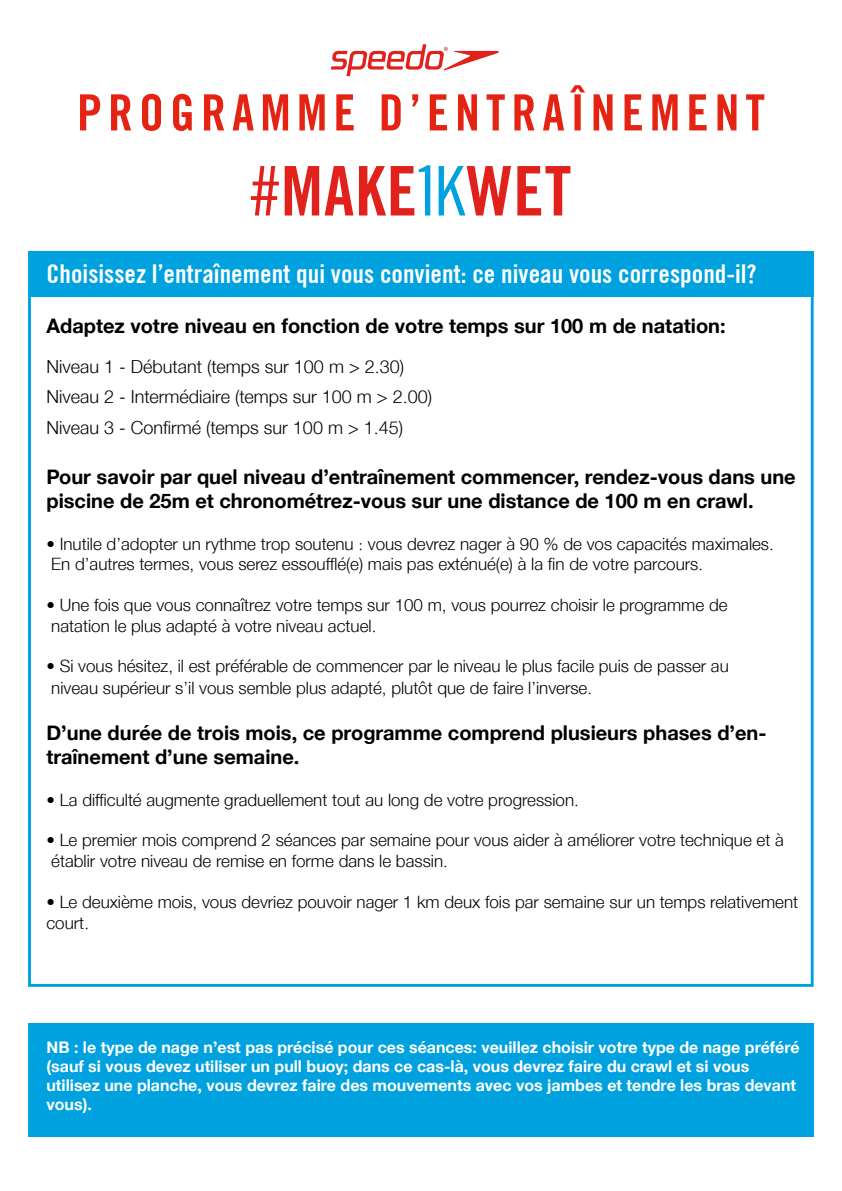
<style>
.page{position:relative;width:842px;height:1191px;background:#fff}
.page>*{position:absolute;margin:0;border:0;box-sizing:border-box;transform-origin:0 0}
.t1{font:50px "Trade Gothic Bold Cond Twenty";letter-spacing:.12em;color:#e42313}
.t2{font:700 condensed 26px "Trade Gothic No.20";color:#fff}
.t3{font:700 20px/24px "Neue Helveticafor Speedo";color:#000}
.t4{font:300 18px/30px "Neue Helveticafor Speedo";color:#000}
.t5{font:300 17px/20.4px "Neue Helveticafor Speedo";color:#000}
.t6{font:700 16px/19.2px "Neue Helveticafor Speedo";color:#fff}
</style>
<div class="page">
<div style="left:28px;top:251px;width:786px;height:45px;background:#00a1df"></div>
<div style="left:28px;top:1023px;width:786px;height:114px;background:#00a1df"></div>
<svg style="left:251px;top:166px;width:28px;height:49px"></svg>
<svg style="left:285px;top:166px;width:34px;height:49px"></svg>
<svg style="left:325px;top:166px;width:28px;height:49px"></svg>
<svg style="left:439px;top:166px;width:72px;height:49px"></svg>
<svg style="left:517px;top:166px;width:53px;height:49px"></svg>
<svg style="left:359px;top:165px;width:71px;height:50px"></svg>
<svg style="left:331px;top:44px;width:168px;height:32px"></svg>
<h1 class="t1" style="left:77px;top:82px;width:689px">PROGRAMME D’ENTRAÎNEMENT</h1>
<h2 class="t2" style="left:46px;top:258px;width:712px">Choisissez l’entraînement qui vous convient: ce niveau vous correspond-il?</h2>
<p class="t3" style="left:46px;top:314px;width:681px">Adaptez votre niveau en fonction de votre temps sur 100 m de natation:</p>
<p class="t4" style="left:46px;top:352px;width:387px">Niveau 1 - Débutant (temps sur 100 m &gt; 2.30)<br>Niveau 2 - Intermédiaire (temps sur 100 m &gt; 2.00)<br>Niveau 3 - Confirmé (temps sur 100 m &gt; 1.45)</p>
<p class="t3" style="left:46px;top:464px;width:751px">Pour savoir par quel niveau d’entraînement commencer, rendez-vous dans une piscine de 25m et chronométrez-vous sur une distance de 100 m en crawl.</p>
<p class="t5" style="left:46px;top:533px;width:729px">• Inutile d’adopter un rythme trop soutenu : vous devrez nager à 90 % de vos capacités maximales.<br>En d’autres termes, vous serez essoufflé(e) mais pas exténué(e) à la fin de votre parcours.</p>
<p class="t5" style="left:46px;top:595px;width:683px">• Une fois que vous connaîtrez votre temps sur 100 m, vous pourrez choisir le programme de natation le plus adapté à votre niveau actuel.</p>
<p class="t5" style="left:46px;top:655px;width:684px;line-height:21.6px">• Si vous hésitez, il est préférable de commencer par le niveau le plus facile puis de passer au niveau supérieur s’il vous semble plus adapté, plutôt que de faire l’inverse.</p>
<p class="t3" style="left:46px;top:720px;width:722px">D’une durée de trois mois, ce programme comprend plusieurs phases d’en&shy;traînement d’une semaine.</p>
<p class="t5" style="left:46px;top:789px;width:534px">• La difficulté augmente graduellement tout au long de votre progression.</p>
<p class="t5" style="left:46px;top:830px;width:739px">• Le premier mois comprend 2 séances par semaine pour vous aider à améliorer votre technique et à établir votre niveau de remise en forme dans le bassin.</p>
<p class="t5" style="left:46px;top:890px;width:753px;line-height:21.6px">• Le deuxième mois, vous devriez pouvoir nager 1 km deux fois par semaine sur un temps relativement court.</p>
<p class="t6" style="left:46px;top:1037px;width:755px">NB : le type de nage n’est pas précisé pour ces séances: veuillez choisir votre type de nage préféré (sauf si vous devez utiliser un pull buoy; dans ce cas-là, vous devrez faire du crawl et si vous utilisez une planche, vous devrez faire des mouvements avec vos jambes et tendre les bras devant vous).</p>
</div>
